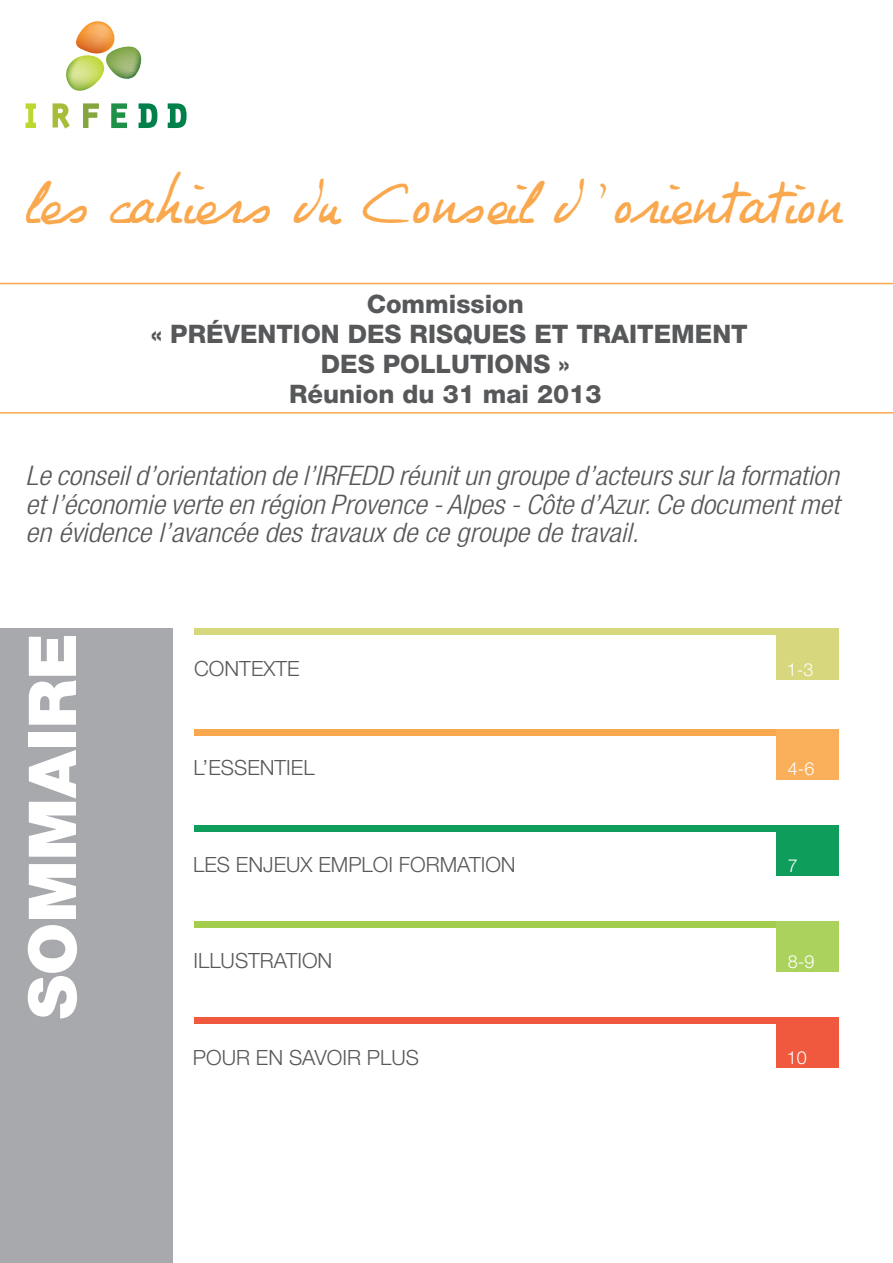
<style>
.page{position:relative;width:893px;height:1263px;background:#fff}
.page>*{position:absolute;margin:0;border:0;box-sizing:border-box;transform-origin:0 0}
.t1{font:900 66px "Helvetica Neue LT Std";color:#fff}
.t2{font:45.75px "Philing";color:#faa84d}
.t3{font:italic 300 condensed 27px/28.5px "Helvetica Neue LT Std";color:#57585a;text-align:justify;scale:1.1 1}
.t4{font:800 25.5px/30px "Helvetica Neue LT Std";color:#57585a;text-align:center}
.t5{font:300 21px "Helvetica Neue LT Std";color:#57585a}
.t6{font:300 18px "Helvetica Neue LT Std";color:#fff}
</style>
<div class="page">
<svg style="left:0;top:283px;width:893px;height:131px"></svg>
<svg style="left:66px;top:21px;width:75px;height:70px"></svg>
<svg style="left:26px;top:103px;width:10px;height:25px"></svg>
<svg style="left:53px;top:103px;width:17px;height:26px"></svg>
<svg style="left:83px;top:103px;width:16px;height:25px"></svg>
<svg style="left:111px;top:103px;width:16px;height:25px"></svg>
<svg style="left:139px;top:103px;width:18px;height:25px"></svg>
<svg style="left:168px;top:103px;width:19px;height:25px"></svg>
<div style="left:0;top:628px;width:172px;height:635px;background:#a8a9ad"></div>
<div style="left:776px;top:628px;width:63px;height:51px;background:#d7d77e"></div>
<div style="left:194px;top:628px;width:582px;height:7px;background:#d7d77e"></div>
<div style="left:194px;top:729px;width:582px;height:7px;background:#faa84d"></div>
<div style="left:776px;top:729px;width:63px;height:50px;background:#faaf5b"></div>
<div style="left:194px;top:826px;width:582px;height:6px;background:#0f9d5b"></div>
<div style="left:776px;top:826px;width:63px;height:50px;background:#0f9d5b"></div>
<div style="left:776px;top:1017px;width:63px;height:50px;background:#f0593e"></div>
<div style="left:194px;top:1017px;width:582px;height:6px;background:#f0593e"></div>
<div style="left:776px;top:921px;width:63px;height:51px;background:#abd25d"></div>
<div style="left:194px;top:921px;width:582px;height:7px;background:#a3ce4d"></div>
<h2 class="t2" style="left:22px;top:180px;width:821px">les cahiers du Conseil d’orientation</h2>
<p class="t4" style="left:151px;top:289px;width:598px">Commission<br>« PRÉVENTION DES RISQUES ET TRAITEMENT<br>DES POLLUTIONS »<br>Réunion du 31 mai 2013</p>
<p class="t3" style="left:26px;top:462px;width:741px">Le conseil d’orientation de l’IRFEDD réunit un groupe d’acteurs sur la formation et l’économie verte en région Provence - Alpes - Côte d’Azur. Ce document met en évidence l’avancée des travaux de ce groupe de travail.</p>
<h1 class="t1" style="left:13px;top:1019px;width:388px;rotate:-90deg">SOMMAIRE</h1>
<p class="t5" style="left:194px;top:655px;width:107px">CONTEXTE</p>
<p class="t6" style="left:787px;top:658px;width:28px">1-3</p>
<p class="t5" style="left:193px;top:755px;width:123px">L’ESSENTIEL</p>
<p class="t6" style="left:788px;top:757px;width:28px">4-6</p>
<p class="t5" style="left:193px;top:852px;width:324px">LES ENJEUX EMPLOI FORMATION</p>
<p class="t6" style="left:788px;top:855px;width:12px">7</p>
<p class="t5" style="left:193px;top:948px;width:140px">ILLUSTRATION</p>
<p class="t6" style="left:788px;top:951px;width:28px">8-9</p>
<p class="t5" style="left:193px;top:1044px;width:228px">POUR EN SAVOIR PLUS</p>
<p class="t6" style="left:787px;top:1046px;width:22px">10</p>
</div>
